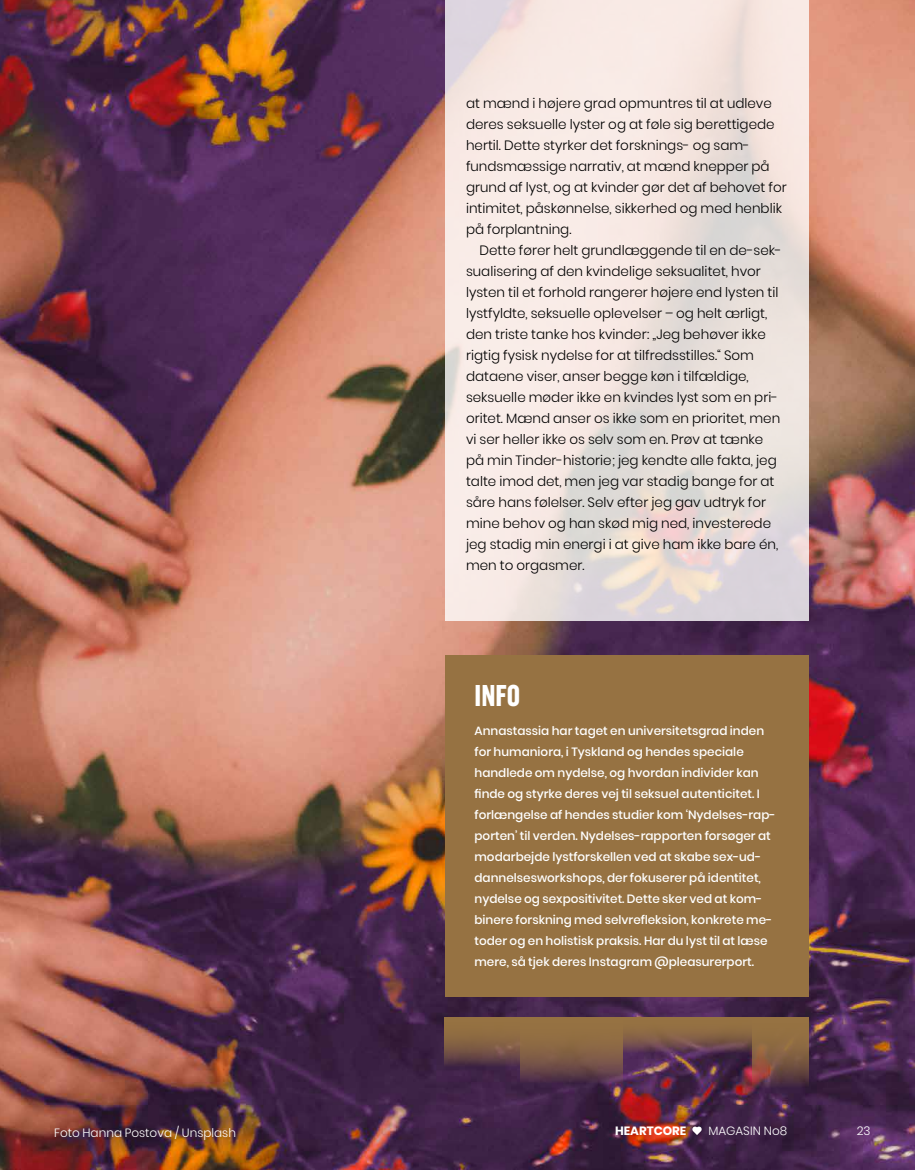
<style>
.page{position:relative;width:915px;height:1170px;background:#fff}
.page>*{position:absolute;margin:0;border:0;box-sizing:border-box;transform-origin:0 0}
.t1{font:700 30px "Grotzec Hd Cn";color:#fff}
.t2{font:300 13.5px/21px "Poppins";color:#000}
.t3{font:500 12px/21px "Poppins";color:#fff}
.t4{font:300 12px "Poppins";color:#fff}
.t5{font:700 12px "Poppins";color:#fff}
</style>
<div class="page">
<img style="left:0;top:0;width:914px;height:1169px">
<svg style="left:444px;top:0;width:364px;height:621px;background:#eadbd7"></svg>
<svg style="left:444px;top:1017px;width:76px;height:49px;background:#7e5c43"></svg>
<svg style="left:520px;top:1017px;width:102px;height:65px;background:#7f5d45"></svg>
<svg style="left:622px;top:1017px;width:129px;height:35px;background:#835f47"></svg>
<svg style="left:751px;top:1017px;width:57px;height:70px;background:#835b41"></svg>
<div style="left:444px;top:655px;width:364px;height:341px;background:#967242"></div>
<svg style="left:691px;top:1126px;width:10px;height:8px"></svg>
<p class="t4" style="left:54px;top:1125px;width:183px">Foto Hanna Postova / Unsplash</p>
<p class="t2" style="left:466px;top:93px;width:322px">at mænd i højere grad opmuntres til at udleve deres seksuelle lyster og at føle sig berettigede hertil. Dette styrker det forsknings- og sam&shy;fundsmæssige narrativ, at mænd knepper på grund af lyst, og at kvinder gør det af behovet for intimitet, påskønnelse, sikkerhed og med henblik på forplantning.</p>
<p class="t2" style="left:466px;top:240px;width:317px;text-indent:14px">Dette fører helt grundlæggende til en de-sek&shy;sualisering af den kvindelige seksualitet, hvor lysten til et forhold rangerer højere end lysten til lystfyldte, seksuelle oplevelser – og helt ærligt, den triste tanke hos kvinder: „Jeg behøver ikke rigtig fysisk nydelse for at tilfredsstilles.“ Som dataene viser, anser begge køn i tilfældige, seksuelle møder ikke en kvindes lyst som en pri&shy;oritet. Mænd anser os ikke som en prioritet, men vi ser heller ikke os selv som en. Prøv at tænke på min Tinder-historie; jeg kendte alle fakta, jeg talte imod det, men jeg var stadig bange for at såre hans følelser. Selv efter jeg gav udtryk for mine behov og han skød mig ned, investerede jeg stadig min energi i at give ham ikke bare én, men to orgasmer.</p>
<h1 class="t1" style="left:474px;top:678px;width:47px">INFO</h1>
<p class="t3" style="left:474px;top:720px;width:302px">Annastassia har taget en universitetsgrad inden for humaniora, i Tyskland og hendes speciale handlede om nydelse, og hvordan individer kan finde og styrke deres vej til seksuel autenticitet. I forlængelse af hendes studier kom ‘Nydelses-rap&shy;porten’ til verden. Nydelses-rapporten forsøger at modarbejde lystforskellen ved at skabe sex-ud&shy;dannelsesworkshops, der fokuserer på identitet, nydelse og sexpositivitet. Dette sker ved at kom&shy;binere forskning med selvrefleksion, konkrete me&shy;toder og en holistisk praksis. Har du lyst til at læse mere, så tjek deres Instagram @pleasurerport.</p>
<p class="t5" style="left:615px;top:1123px;width:73px">HEARTCORE</p>
<p class="t4" style="left:708px;top:1123px;width:80px">MAGASIN No8</p>
<p class="t4" style="left:856px;top:1123px;width:15px">23</p>
</div>
